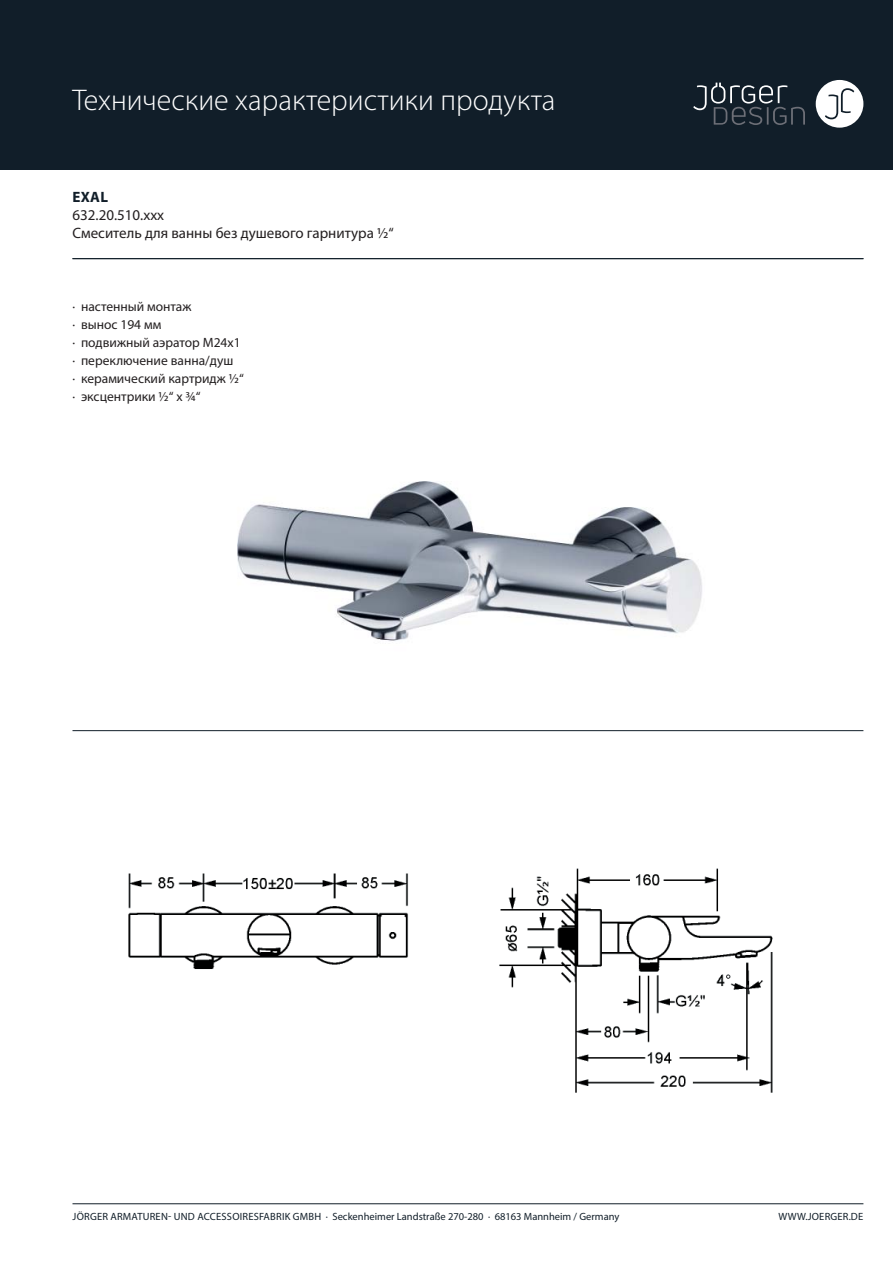
<style>
.page{position:relative;width:893px;height:1263px;background:#fff}
.page>*{position:absolute;margin:0;border:0;box-sizing:border-box;transform-origin:0 0}
.t1{font:300 30px "Myriad Pro";color:#fff}
.t2{font:15px "Myriad Pro";color:#231f20}
.t3{font:700 15px "Myriad Pro";color:#111e29}
.t4{font:13.5px/18px "Myriad Pro";color:#231f20}
.t5{font:10.5px "Myriad Pro";letter-spacing:.005em;color:#111e29}
</style>
<div class="page">
<div style="left:0;top:0;width:893px;height:169px;background:#111e29"></div>
<div style="left:816px;top:80px;width:47px;height:48px;background:#fff;border-radius:50%"></div>
<svg style="left:825px;top:88px;width:29px;height:31px"></svg>
<svg style="left:693px;top:83px;width:112px;height:42px"></svg>
<hr style="left:72px;top:1203px;width:791px;height:1px;background:#111e29">
<hr style="left:72px;top:258px;width:791px;height:1px;background:#111e29">
<hr style="left:72px;top:730px;width:791px;height:1px;background:#111e29">
<img style="left:237px;top:481px;width:465px;height:160px">
<img style="left:128px;top:868px;width:645px;height:225px">
<h1 class="t1" style="left:72px;top:89px;width:484px">Технические характеристики продукта</h1>
<p class="t3" style="left:73px;top:191px;width:37px">EXAL</p>
<p class="t2" style="left:72px;top:210px;width:93px">632.20.510.xxx</p>
<p class="t2" style="left:72px;top:227px;width:323px">Смеситель для ванны без душевого гарнитура ½“</p>
<p class="t4" style="left:72px;top:299px;width:173px">· настенный монтаж<br>· вынос 194 мм<br>· подвижный аэратор M24x1 · переключение ванна/душ<br>· керамический картридж ½“ · эксцентрики ½“ х ¾“</p>
<p class="t5" style="left:73px;top:1213px;width:548px">JÖRGER ARMATUREN- UND ACCESSOIRESFABRIK GMBH · Seckenheimer Landstraße 270-280 · 68163 Mannheim / Germany</p>
<p class="t5" style="left:778px;top:1213px;width:86px">WWW.JOERGER.DE</p>
</div>
